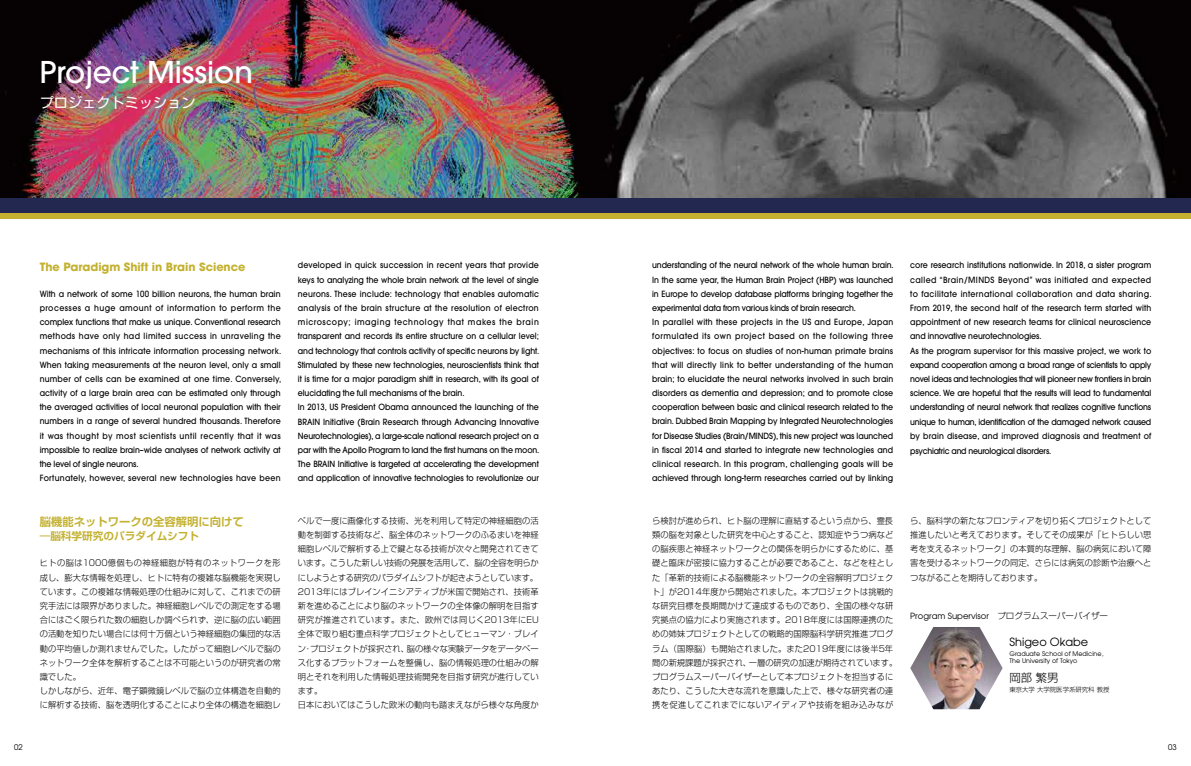
<style>
.page{position:relative;width:1191px;height:766px;background:#fff}
.page>*{position:absolute;margin:0;border:0;box-sizing:border-box;transform-origin:0 0}
.t1{font:500 29.8px "Avant Garde";color:#fff}
.t2{font:14.2px "Shin Go Pro";color:#fff}
.t3{font:700 11.3px "Avant Garde";color:#c3b12f}
.t4{font:700 11.3px "Shin Go Pro De";color:#c3b12f}
.t5{font:11.3px "Avant Garde";color:#000}
.t6{font:300 11.3px "Shin Go Pro";color:#000}
.t7{font:700 10.6px "Shin Go Pro De";color:#c3b12f}
.t8{font:500 8.5px/14.2px "Avant Garde";color:#000;scale:.92 1}
.t9{font:300 8.5px/14.2px "Shin Go Pro";letter-spacing:.01em;color:#000}
.t10{font:500 8.5px "Avant Garde";letter-spacing:-.03em;color:#000;scale:.92 1}
.t11{font:8.5px "Avant Garde";color:#000}
.t12{font:7.8px "Avant Garde";color:#000}
.t13{font:6.4px/7.1px "Avant Garde";color:#000}
.t14{font:300 6.4px "Shin Go Pro";color:#000}
.s1{font-family:"Shin Go Pro";font-weight:300}
</style>
<div class="page">
<img style="left:0;top:0;width:1191px;height:198px">
<div style="left:0;top:198px;width:1191px;height:15px;background:#222850"></div>
<div style="left:0;top:213px;width:1191px;height:5px;background:#c3b12f"></div>
<img style="left:910px;top:627px;width:92px;height:82px">
<h1 class="t1" style="left:40px;top:53px;width:215px">Project Mission</h1>
<h2 class="t2" style="left:40px;top:90px;width:157px">プロジェクトミッション</h2>
<h3 class="t3" style="left:40px;top:259px;width:207px">The Paradigm Shift in Brain Science</h3>
<p class="t8" style="left:40px;top:286px;width:264px">With a network of some 100 billion neurons, the human brain processes a huge amount of information to perform the complex functions that make us unique. Conventional research methods have only had limited success in unraveling the mechanisms of this intricate information processing network.<br>When taking measurements at the neuron level, only a small number of cells can be examined at one time. Conversely, activity of a large brain area can be estimated only through the averaged activities of local neuronal population with their numbers in a range of several hundred thousands. Therefore it was thought by most scientists until recently that it was impossible to realize brain–wide analyses of network activity at the level of single neurons.<br>Fortunately, however, several new technologies have been</p>
<h3 class="t4" style="left:40px;top:512px;width:206px">脳機能ネットワークの全容解明に向けて</h3>
<p class="t7" style="left:40px;top:526px;width:161px">―脳科学研究のパラダイムシフト</p>
<p class="t9" style="left:40px;top:555px;width:242px">ヒトの脳は1000億個もの神経細胞が特有のネットワークを形成し、膨大な情報を処理し、ヒトに特有の複雑な脳機能を実現しています。この複雑な情報処理の仕組みに対して、これまでの研究手法には限界がありました。神経細胞レベルでの測定をする場合にはごく限られた数の細胞しか調べられず、逆に脳の広い範囲の活動を知りたい場合には何十万個という神経細胞の集団的な活動の平均値しか測れませんでした。したがって細胞レベルで脳のネットワーク全体を解析することは不可能というのが研究者の常識でした。<br>しかしながら、近年、電子顕微鏡レベルで脳の立体構造を自動的に解析する技術、脳を透明化することにより全体の構造を細胞レ</p>
<p class="t8" style="left:298px;top:258px;width:264px">developed in quick succession in recent years that provide keys to analyzing the whole brain network at the level of single neurons. These include: technology that enables automatic analysis of the brain structure at the resolution of electron microscopy; imaging technology that makes the brain transparent and records its entire structure on a cellular level; and technology that controls activity of specific neurons by light.<br>Stimulated by these new technologies, neuroscientists think that it is time for a major paradigm shift in research, with its goal of elucidating the full mechanisms of the brain.<br>In 2013, US President Obama announced the launching of the BRAIN Initiative (Brain Research through Advancing Innovative Neurotechnologies), a large-scale national research project on a par with the Apollo Program to land the first humans on the moon.<br>The BRAIN Initiative is targeted at accelerating the development and application of innovative technologies to revolutionize our</p>
<p class="t9" style="left:298px;top:512px;width:242px">ベルで一度に画像化する技術、光を利用して特定の神経細胞の活動を制御する技術など、脳全体のネットワークのふるまいを神経細胞レベルで解析する上で鍵となる技術が次々と開発されてきています。こうした新しい技術の発展を活用して、脳の全容を明らかにしようとする研究のパラダイムシフトが起きようとしています。<br>2013年にはブレインイニシアティブが米国で開始され、技術革新を進めることにより脳のネットワークの全体像の解明を目指す研究が推進されています。また、欧州では同じく2013年にEU全体で取り組む重点科学プロジェクトとしてヒューマン・ブレイン・プロジェクトが採択され、脳の様々な実験データをデータベース化するプラットフォームを整備し、脳の情報処理の仕組みの解明とそれを利用した情報処理技術開発を目指す研究が進行しています。<br>日本においてはこうした欧米の動向も踏まえながら様々な角度か</p>
<p class="t8" style="left:652px;top:258px;width:264px">understanding of the neural network of the whole human brain.<br>In the same year, the Human Brain Project (HBP) was launched in Europe to develop database platforms bringing together the experimental data from various kinds of brain research.<br>In parallel with these projects in the US and Europe, Japan formulated its own project based on the following three objectives: to focus on studies of non-human primate brains that will directly link to better understanding of the human brain; to elucidate the neural networks involved in such brain disorders as dementia and depression; and to promote close cooperation between basic and clinical research related to the brain. Dubbed Brain Mapping by Integrated Neurotechnologies for Disease Studies (Brain/MINDS), this new project was launched in fiscal 2014 and started to integrate new technologies and clinical research. In this program, challenging goals will be achieved through long-term researches carried out by linking</p>
<p class="t8" style="left:910px;top:258px;width:264px">core research institutions nationwide. In 2018, a sister program called “Brain/MINDS Beyond” was initiated and expected to facilitate international collaboration and data sharing.<br>From 2019, the second half of the research term started with appointment of new research teams for clinical neuroscience and innovative neurotechnologies.<br>As the program supervisor for this massive project, we work to expand cooperation among a broad range of scientists to apply novel ideas and technologies that will pioneer new frontiers in brain science. We are hopeful that the results will lead to fundamental understanding of neural network that realizes cognitive functions unique to human, identification of the damaged network caused by brain disease, and improved diagnosis and treatment of</p>
<p class="t10" style="left:910px;top:446px;width:155px">psychiatric and neurological disorders.</p>
<p class="t9" style="left:652px;top:512px;width:247px">ら検討が進められ、ヒト脳の理解に直結するという点から、霊長類の脳を対象とした研究を中心とすること、認知症やうつ病などの脳疾患と神経ネットワークとの関係を明らかにするために、基礎と臨床が密接に協力することが必要であること、などを柱とした「革新的技術による脳機能ネットワークの全容解明プロジェクト」が2014年度から開始されました。本プロジェクトは挑戦的な研究目標を長期間かけて達成するものであり、全国の様々な研究拠点の協力により実施されます。2018年度には国際連携のための姉妹プロジェクトとしての戦略的国際脳科学研究推進プログラム（国際脳）も開始されました。また2019年度には後半5年間の新規課題が採択され、一層の研究の加速が期待されています。プログラムスーパーバイザーとして本プロジェクトを担当するにあたり、こうした大きな流れを意識した上で、様々な研究者の連携を促進してこれまでにないアイディアや技術を組み込みなが</p>
<p class="t9" style="left:910px;top:512px;width:242px;text-align:justify">ら、脳科学の新たなフロンティアを切り拓くプロジェクトとして推進したいと考えております。そしてその成果が「ヒトらしい思考を支えるネットワーク」の本質的な理解、脳の病気において障害を受けるネットワークの同定、さらには病気の診断や治療へとつながることを期待しております。</p>
<p class="t11" style="left:910px;top:610px;width:199px">Program Supervisor<span class="s1">　プログラムスーパーバイザー</span></p>
<h3 class="t5" style="left:1009px;top:635px;width:80px">Shigeo Okabe</h3>
<p class="t13" style="left:1009px;top:650px;width:95px">Graduate School of Medicine,<br>The University of Tokyo</p>
<h3 class="t6" style="left:1009px;top:668px;width:51px">岡部 繁男</h3>
<p class="t14" style="left:1009px;top:684px;width:101px">東京大学 大学院医学系研究科 教授</p>
<p class="t12" style="left:14px;top:742px;width:10px">02</p>
<p class="t12" style="left:1168px;top:742px;width:10px">03</p>
</div>
